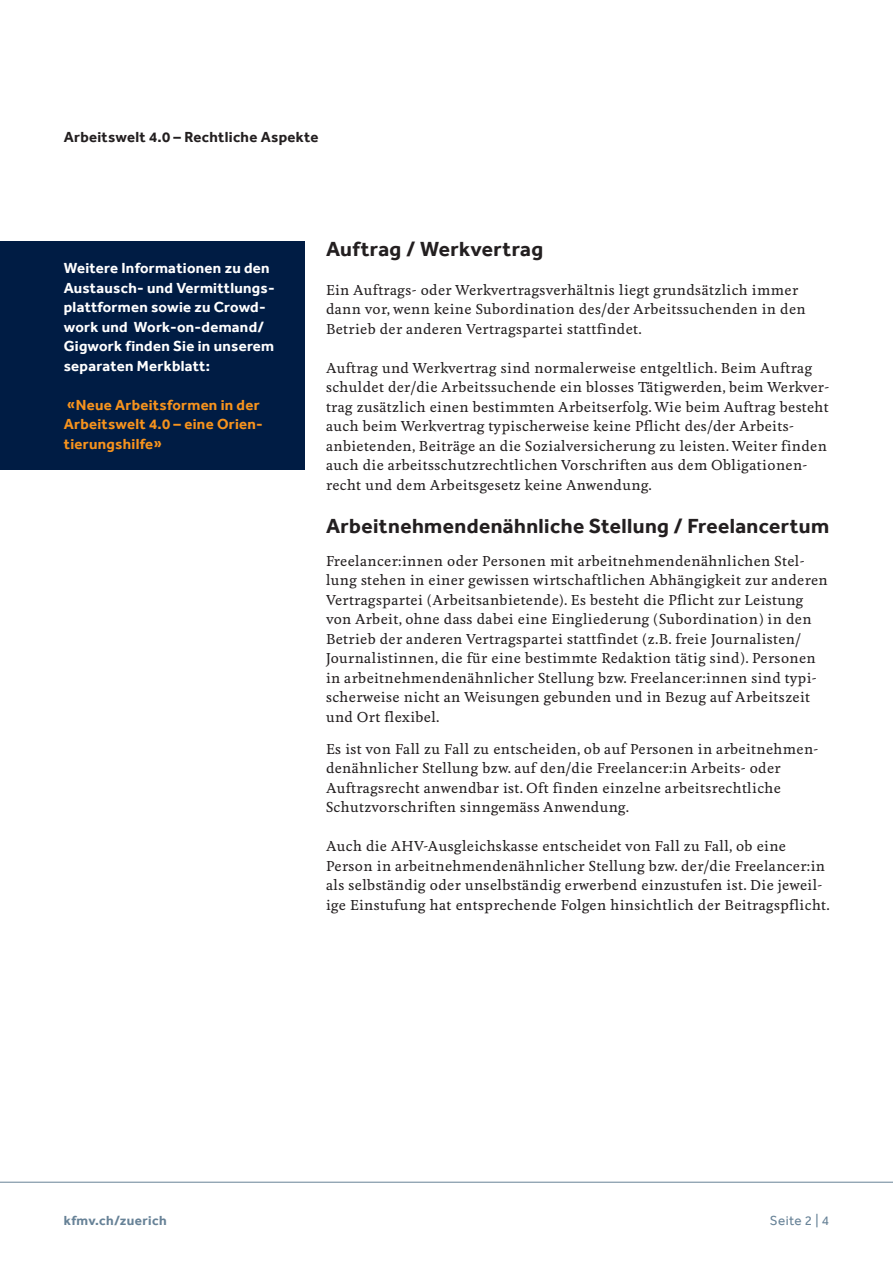
<style>
.page{position:relative;width:893px;height:1263px;background:#fff}
.page>*{position:absolute;margin:0;border:0;box-sizing:border-box;transform-origin:0 0}
.t1{font:700 21px "Effra";letter-spacing:.02em;color:#231f20}
.t2{font:700 15px/19.5px "Effra";letter-spacing:.02em;color:#fff}
.t3{font:700 15px/19.5px "Effra";letter-spacing:.02em;color:#f7931d}
.t4{font:700 15px "Effra";letter-spacing:.02em;color:#231f20}
.t5{font:500 13.5px/19.5px "Feijoa";letter-spacing:.03em;color:#231f20}
.t6{font:700 13.5px "Effra";letter-spacing:.03em;color:#678297}
.t7{font:13.5px "Effra";letter-spacing:.025em;color:#678297}
</style>
<div class="page">
<hr style="left:0;top:1182px;width:893px;height:1px;background:#678297">
<div style="left:0;top:242px;width:305px;height:228px;background:#001c44"></div>
<p class="t4" style="left:64px;top:128px;width:256px">Arbeitswelt 4.0 – Rechtliche Aspekte</p>
<p class="t2" style="left:64px;top:258px;width:212px">Weitere Informationen zu den<br>Austausch- und Vermittlungs&shy;plattformen sowie zu Crowd&shy;work und Work-on-demand/<br>Gigwork finden Sie in unserem separaten Merkblatt:</p>
<p class="t3" style="left:64px;top:395px;width:201px">«Neue Arbeitsformen in der<br>Arbeitswelt 4.0 – eine Orien&shy;tierungshilfe»</p>
<h1 class="t1" style="left:326px;top:236px;width:219px">Auftrag / Werkvertrag</h1>
<p class="t5" style="left:326px;top:280px;width:481px">Ein Auftrags- oder Werkvertragsverhältnis liegt grundsätzlich immer dann vor, wenn keine Subordination des/der Arbeitssuchenden in den<br>Betrieb der anderen Vertragspartei stattfindet.</p>
<p class="t5" style="left:326px;top:358px;width:505px">Auftrag und Werkvertrag sind normalerweise entgeltlich. Beim Auftrag schuldet der/die Arbeitssuchende ein blosses Tätigwerden, beim Werkver&shy;trag zusätzlich einen bestimmten Arbeitserfolg. Wie beim Auftrag besteht auch beim Werkvertrag typischerweise keine Pflicht des/der Arbeits&shy;anbietenden, Beiträge an die Sozialversicherung zu leisten. Weiter finden auch die arbeitsschutzrechtlichen Vorschriften aus dem Obligationen&shy;recht und dem Arbeitsgesetz keine Anwendung.</p>
<h1 class="t1" style="left:326px;top:514px;width:505px">Arbeitnehmendenähnliche Stellung / Freelancertum</h1>
<p class="t5" style="left:326px;top:551px;width:503px">Freelancer:innen oder Personen mit arbeitnehmendenähnlichen Stel&shy;lung stehen in einer gewissen wirtschaftlichen Abhängigkeit zur anderen Vertragspartei (Arbeitsanbietende). Es besteht die Pflicht zur Leistung von Arbeit, ohne dass dabei eine Eingliederung (Subordination) in den Betrieb der anderen Vertragspartei stattfindet (z.B. freie Journalisten/ Journalistinnen, die für eine bestimmte Redaktion tätig sind). Personen in arbeitnehmendenähnlicher Stellung bzw. Freelancer:innen sind typi&shy;scherweise nicht an Weisungen gebunden und in Bezug auf Arbeitszeit und Ort flexibel.</p>
<p class="t5" style="left:326px;top:739px;width:494px">Es ist von Fall zu Fall zu entscheiden, ob auf Personen in arbeitnehmen&shy;denähnlicher Stellung bzw. auf den/die Freelancer:in Arbeits- oder Auftragsrecht anwendbar ist. Oft finden einzelne arbeitsrechtliche Schutzvorschriften sinngemäss Anwendung.</p>
<p class="t5" style="left:326px;top:837px;width:505px">Auch die AHV-Ausgleichskasse entscheidet von Fall zu Fall, ob eine Person in arbeitnehmendenähnlicher Stellung bzw. der/die Freelancer:in als selbständig oder unselbständig erwerbend einzustufen ist. Die jeweil&shy;ige Einstufung hat entsprechende Folgen hinsichtlich der Beitragspflicht.</p>
<p class="t6" style="left:64px;top:1212px;width:104px">kfmv.ch/zuerich</p>
<p class="t7" style="left:770px;top:1212px;width:61px">Seite 2 | 4</p>
</div>
